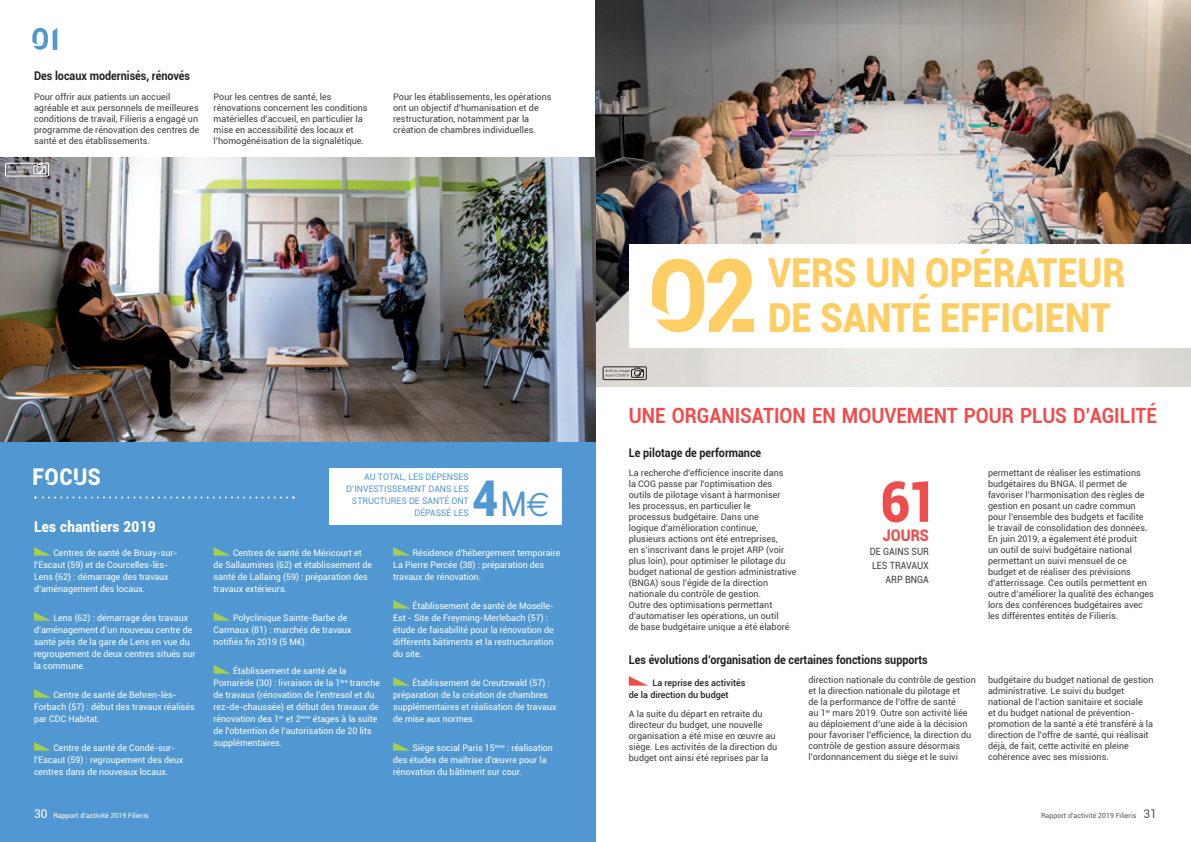
<style>
.page{position:relative;width:1191px;height:842px;background:#fff}
.page>*{position:absolute;margin:0;border:0;box-sizing:border-box;transform-origin:0 0}
.t1{font:900 100.4px "Roboto";color:#fecd64;scale:.86 1}
.t2{font:900 56.3px "Roboto";color:#ef4d4b;scale:.9 1}
.t3{font:900 49.3px "Roboto";color:#5198d2;scale:.9 1}
.t4{font:900 40px/45px "Roboto";color:#fecd64;scale:.9 1}
.t5{font:900 23px "Roboto";letter-spacing:.025em;color:#fff;scale:.9 1}
.titre_1{font:700 21px "Roboto";color:#ef4d4b;scale:.9 1}
.t6{font:900 16px "Roboto";color:#ef4d4b;scale:.9 1}
.titre_encadré{font:900 15px "Roboto";letter-spacing:.025em;color:#fff;scale:.9 1}
.titre_2{font:700 12px "Roboto";color:#231f20;scale:.9 1}
.t7{font:10px/14px "Roboto";color:#3e3e3f;text-align:right;scale:.9 1}
.courant{font:9px/11px "Roboto";color:#3e3e3f}
.courant_encadré{font:9px/12px "Roboto";color:#fff}
.courant_encadré-2{font:9px/12px "Roboto";color:#5198d2;text-align:right}
.titre_3{font:500 9px/12px "Roboto";color:#231f20}
.t8{font:7px "Roboto";color:#57585a}
.t9{font:7px "Roboto";color:#fff}
.s1{font-size:12px}
.s2{font-weight:400;font-size:34px}
.s3{font-family:"Euro Sans";font-weight:400;font-size:34px}
.s4{font-size:101.7px}
</style>
<div class="page">
<img style="left:595px;top:0;width:595px;height:387px">
<div style="left:629px;top:244px;width:562px;height:103px;background:#fff"></div>
<svg style="left:629px;top:676px;width:19px;height:10px"></svg>
<img style="left:0;top:157px;width:595px;height:285px">
<div style="left:0;top:442px;width:595px;height:400px;background:#5198d2"></div>
<svg style="left:34px;top:547px;width:17px;height:9px"></svg>
<svg style="left:34px;top:612px;width:17px;height:9px"></svg>
<svg style="left:34px;top:689px;width:17px;height:9px"></svg>
<svg style="left:34px;top:742px;width:17px;height:9px"></svg>
<svg style="left:214px;top:547px;width:17px;height:9px"></svg>
<svg style="left:214px;top:612px;width:17px;height:9px"></svg>
<svg style="left:214px;top:665px;width:17px;height:9px"></svg>
<svg style="left:393px;top:547px;width:17px;height:9px"></svg>
<svg style="left:393px;top:600px;width:17px;height:9px"></svg>
<svg style="left:393px;top:677px;width:17px;height:9px"></svg>
<svg style="left:393px;top:742px;width:17px;height:9px"></svg>
<svg style="left:35px;top:496px;width:252px;height:2px"></svg>
<div style="left:5px;top:163px;width:44px;height:13px;border:1px solid #fff"></div>
<svg style="left:8px;top:164px;width:38px;height:10px"></svg>
<div style="left:603px;top:367px;width:43px;height:13px;border:1px solid #231f20"></div>
<svg style="left:605px;top:368px;width:39px;height:10px"></svg>
<div style="left:329px;top:468px;width:232px;height:56px;background:#fff"></div>
<svg style="left:32px;top:28px;width:25px;height:22px"></svg>
<p class="titre_2" style="left:34px;top:67px;width:175px">Des locaux modernisés, rénovés</p>
<p class="courant" style="left:34px;top:91px;width:167px">Pour offrir aux patients un accueil agréable et aux personnels de meilleures conditions de travail, Filieris a engagé un programme de rénovation des centres de santé et des établissements.</p>
<p class="courant" style="left:214px;top:91px;width:155px">Pour les centres de santé, les rénovations concernent les conditions matérielles d’accueil, en particulier la mise en accessibilité des locaux et l’homogénéisation de la signalétique.</p>
<p class="courant" style="left:393px;top:91px;width:160px">Pour les établissements, les opérations ont un objectif d’humanisation et de restructuration, notamment par la création de chambres individuelles.</p>
<p class="t5" style="left:32px;top:460px;width:77px">FOCUS</p>
<p class="titre_encadré" style="left:34px;top:516px;width:137px">Les chantiers 2019</p>
<p class="courant_encadré" style="left:34px;top:546px;width:145px;text-indent:19px">Centres de santé de Bruay-sur&shy;l’Escaut (59) et de Courcelles-lès-<br>Lens (62) : démarrage des travaux d’aménagement des locaux.</p>
<p class="courant_encadré" style="left:34px;top:611px;width:163px;text-indent:19px">Lens (62) : démarrage des travaux d’aménagement d’un nouveau centre de santé près de la gare de Lens en vue du regroupement de deux centres situés sur la commune.</p>
<p class="courant_encadré" style="left:34px;top:688px;width:162px;text-indent:19px">Centre de santé de Behren-lès-<br>Forbach (57) : début des travaux réalisés par CDC Habitat.</p>
<p class="courant_encadré" style="left:34px;top:741px;width:151px;text-indent:19px">Centre de santé de Condé-sur&shy;l’Escaut (59) : regroupement des deux centres dans de nouveaux locaux.</p>
<p class="t9" style="left:34px;top:811px;width:116px"><span class="s1">30</span> Rapport d’activité 2019 Filieris</p>
<p class="courant_encadré-2" style="left:346px;top:471px;width:124px">AU TOTAL, LES DÉPENSES<br>D’INVESTISSEMENT DANS LES<br>STRUCTURES DE SANTÉ ONT<br>DÉPASSÉ LES</p>
<p class="t3" style="left:472px;top:463px;width:87px">4<span class="s2">M</span><span class="s3">E</span></p>
<p class="courant_encadré" style="left:214px;top:546px;width:160px;text-indent:19px">Centres de santé de Méricourt et de Sallaumines (62) et établissement de santé de Lallaing (59) : préparation des travaux extérieurs.</p>
<p class="courant_encadré" style="left:214px;top:611px;width:140px;text-indent:19px">Polyclinique Sainte-Barbe de<br>Carmaux (81) : marchés de travaux notifiés fin 2019 (5 M€).</p>
<p class="courant_encadré" style="left:214px;top:664px;width:168px;text-indent:19px">Établissement de santé de la Pomarède (30) : livraison de la 1<sup>ère</sup> tranche de travaux (rénovation de l’entresol et du rez-de-chaussée) et début des travaux de rénovation des 1<sup>er</sup> et 2<sup>ème</sup> étages à la suite de l’obtention de l’autorisation de 20 lits supplémentaires.</p>
<p class="courant_encadré" style="left:393px;top:546px;width:169px;text-indent:19px">Résidence d’hébergement temporaire<br>La Pierre Percée (38) : préparation des travaux de rénovation.</p>
<p class="courant_encadré" style="left:393px;top:599px;width:162px;text-indent:19px">Établissement de santé de Moselle-Est - Site de Freyming-Merlebach (57) : étude de faisabilité pour la rénovation de différents bâtiments et la restructuration du site.</p>
<p class="courant_encadré" style="left:393px;top:676px;width:165px;text-indent:19px">Établissement de Creutzwald (57) : préparation de la création de chambres supplémentaires et réalisation de travaux de mise aux normes.</p>
<p class="courant_encadré" style="left:393px;top:741px;width:161px;text-indent:19px">Siège social Paris 15<sup>ème</sup> : réalisation des études de maîtrise d’œuvre pour la rénovation du bâtiment sur cour.</p>
<p class="t1" style="left:648px;top:224px;width:128px">O<span class="s4">2</span></p>
<p class="t4" style="left:768px;top:249px;width:398px">VERS UN OPÉRATEUR<br>DE SANTÉ EFFICIENT</p>
<p class="titre_1" style="left:629px;top:400px;width:588px">UNE ORGANISATION EN MOUVEMENT POUR PLUS D’AGILITÉ</p>
<p class="titre_2" style="left:629px;top:444px;width:149px">Le pilotage de performance</p>
<p class="courant" style="left:629px;top:467px;width:169px">La recherche d’efficience inscrite dans<br>la COG passe par l’optimisation des outils de pilotage visant à harmoniser<br>les processus, en particulier le<br>processus budgétaire. Dans une<br>logique d’amélioration continue, plusieurs actions ont été entreprises,<br>en s’inscrivant dans le projet ARP (voir plus loin), pour optimiser le pilotage du budget national de gestion administrative (BNGA) sous l’égide de la direction nationale du contrôle de gestion.<br>Outre des optimisations permettant d’automatiser les opérations, un outil<br>de base budgétaire unique a été élaboré</p>
<p class="courant" style="left:988px;top:467px;width:167px">permettant de réaliser les estimations budgétaires du BNGA. Il permet de favoriser l’harmonisation des règles de gestion en posant un cadre commun pour l’ensemble des budgets et facilite<br>le travail de consolidation des données.<br>En juin 2019, a également été produit<br>un outil de suivi budgétaire national permettant un suivi mensuel de ce budget et de réaliser des prévisions d’atterrissage. Ces outils permettent en outre d’améliorer la qualité des échanges lors des conférences budgétaires avec les différentes entités de Filieris.</p>
<p class="t2" style="left:881px;top:462px;width:63px">61</p>
<p class="t6" style="left:882px;top:524px;width:53px">JOURS</p>
<p class="t7" style="left:869px;top:544px;width:67px">DE GAINS SUR<br>LES TRAVAUX<br>ARP BNGA</p>
<p class="titre_2" style="left:629px;top:651px;width:334px">Les évolutions d’organisation de certaines fonctions supports</p>
<p class="titre_3" style="left:629px;top:676px;width:118px;text-indent:24px">La reprise des activités de la direction du budget</p>
<p class="courant" style="left:629px;top:708px;width:150px">A la suite du départ en retraite du directeur du budget, une nouvelle organisation a été mise en œuvre au siège. Les activités de la direction du budget ont ainsi été reprises par la</p>
<p class="courant" style="left:808px;top:674px;width:169px">direction nationale du contrôle de gestion et la direction nationale du pilotage et<br>de la performance de l’offre de santé<br>au 1<sup>er</sup> mars 2019. Outre son activité liée au déploiement d’une aide à la décision pour favoriser l’efficience, la direction du contrôle de gestion assure désormais l’ordonnancement du siège et le suivi</p>
<p class="courant" style="left:988px;top:674px;width:167px">budgétaire du budget national de gestion administrative. Le suivi du budget national de l’action sanitaire et sociale<br>et du budget national de prévention&shy;promotion de la santé a été transféré à la direction de l’offre de santé, qui réalisait déjà, de fait, cette activité en pleine cohérence avec ses missions.</p>
<p class="t8" style="left:1041px;top:811px;width:117px">Rapport d’activité 2019 Filieris <span class="s1">31</span></p>
</div>
